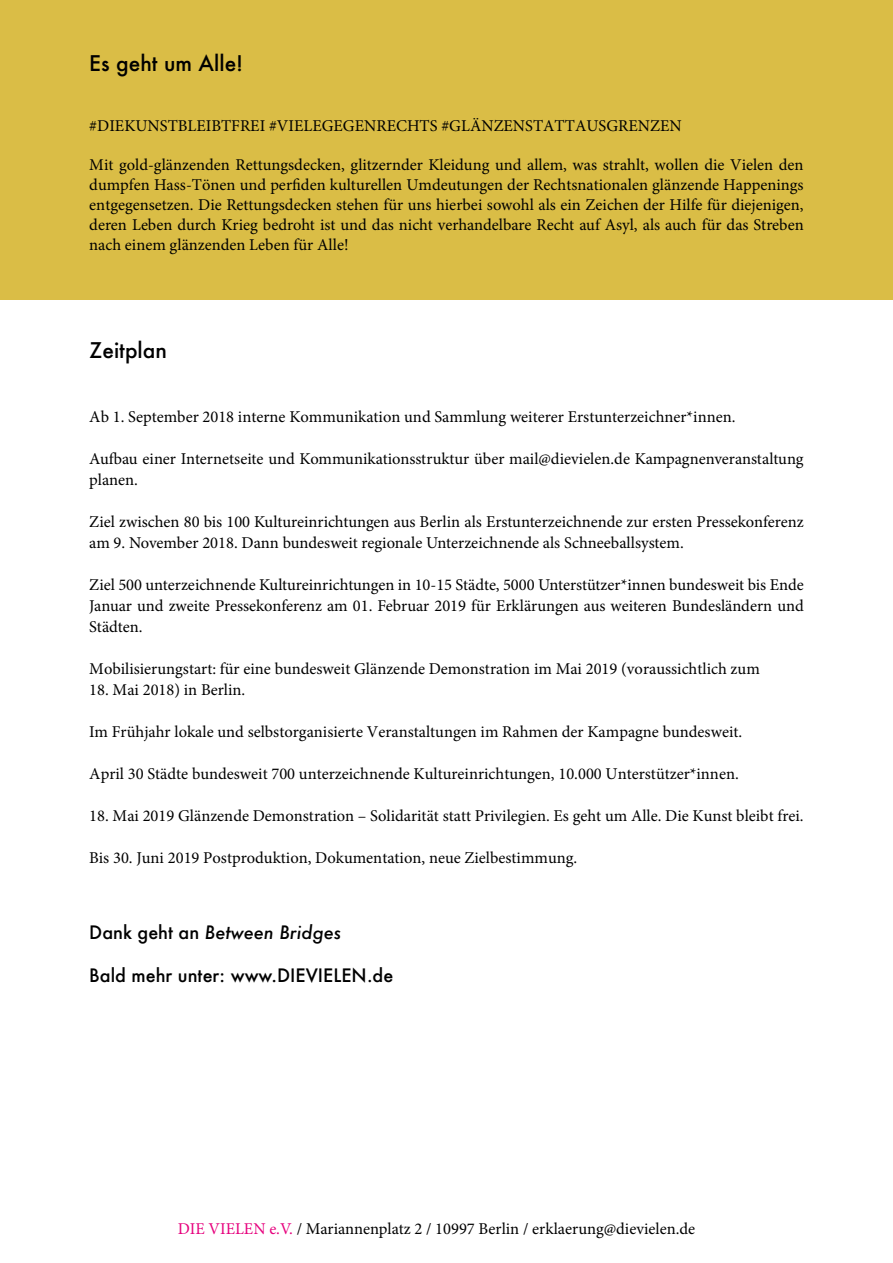
<style>
.page{position:relative;width:893px;height:1263px;background:#fff}
.page>*{position:absolute;margin:0;border:0;box-sizing:border-box;transform-origin:0 0}
.t1{font:500 21px "Futura";color:#000}
.t2{font:500 18px "Futura";color:#000}
.t3{font:italic 500 18px "Futura";color:#000}
.t4{font:16.5px/21px "Minion Pro";color:#000}
.s1{font-style:normal}
.s2{color:#e6007d}
</style>
<div class="page">
<div style="left:0;top:0;width:893px;height:300px;background:#dabd46"></div>
<p class="t1" style="left:89px;top:49px;width:155px">Es geht um Alle!</p>
<p class="t4" style="left:89px;top:115px;width:594px">#DIEKUNSTBLEIBTFREI #VIELEGEGENRECHTS #GLÄNZENSTATTAUSGRENZEN</p>
<p class="t4" style="left:89px;top:155px;width:716px;line-height:19.8px;text-align:justify">Mit gold-glänzenden Rettungsdecken, glitzernder Kleidung und allem, was strahlt, wollen die Vielen den dumpfen Hass-Tönen und perfiden kulturellen Umdeutungen der Rechtsnationalen glänzende Happenings entgegensetzen. Die Rettungsdecken stehen für uns hierbei sowohl als ein Zeichen der Hilfe für diejenigen, deren Leben durch Krieg bedroht ist und das nicht verhandelbare Recht auf Asyl, als auch für das Streben nach einem glänzenden Leben für Alle!</p>
<p class="t1" style="left:89px;top:336px;width:79px">Zeitplan</p>
<p class="t4" style="left:89px;top:407px;width:648px">Ab 1. September 2018 interne Kommunikation und Sammlung weiterer Erstunterzeichner*innen.</p>
<p class="t4" style="left:89px;top:449px;width:716px">Aufbau einer Internetseite und Kommunikationsstruktur über mail@dievielen.de Kampagnenveranstaltung planen.</p>
<p class="t4" style="left:89px;top:512px;width:716px">Ziel zwischen 80 bis 100 Kultureinrichtungen aus Berlin als Erstunterzeichnende zur ersten Pressekonferenz am 9. November 2018. Dann bundesweit regionale Unterzeichnende als Schneeballsystem.</p>
<p class="t4" style="left:89px;top:575px;width:716px;text-align:justify">Ziel 500 unterzeichnende Kultureinrichtungen in 10-15 Städte, 5000 Unterstützer*innen bundesweit bis Ende Januar und zweite Pressekonferenz am 01. Februar 2019 für Erklärungen aus weiteren Bundesländern und Städten.</p>
<p class="t4" style="left:89px;top:659px;width:672px">Mobilisierungstart: für eine bundesweit Glänzende Demonstration im Mai 2019 (voraussichtlich zum</p>
<p class="t4" style="left:89px;top:680px;width:158px">18. Mai 2018) in Berlin.</p>
<p class="t4" style="left:89px;top:722px;width:654px">Im Frühjahr lokale und selbstorganisierte Veranstaltungen im Rahmen der Kampagne bundesweit.</p>
<p class="t4" style="left:89px;top:764px;width:651px">April 30 Städte bundesweit 700 unterzeichnende Kultureinrichtungen, 10.000 Unterstützer*innen.</p>
<p class="t4" style="left:89px;top:806px;width:716px">18. Mai 2019 Glänzende Demonstration – Solidarität statt Privilegien. Es geht um Alle. Die Kunst bleibt frei.</p>
<p class="t4" style="left:89px;top:848px;width:490px">Bis 30. Juni 2019 Postproduktion, Dokumentation, neue Zielbestimmung.</p>
<p class="t3" style="left:89px;top:920px;width:253px"><span class="s1">Dank geht an</span> Between Bridges</p>
<p class="t2" style="left:89px;top:963px;width:306px">Bald mehr unter: www.DIEVIELEN.de</p>
<p class="t4" style="left:178px;top:1218px;width:519px"><span class="s2">DIE VIELEN e.V.</span> / Mariannenplatz 2 / 10997 Berlin / erklaerung@dievielen.de</p>
</div>
